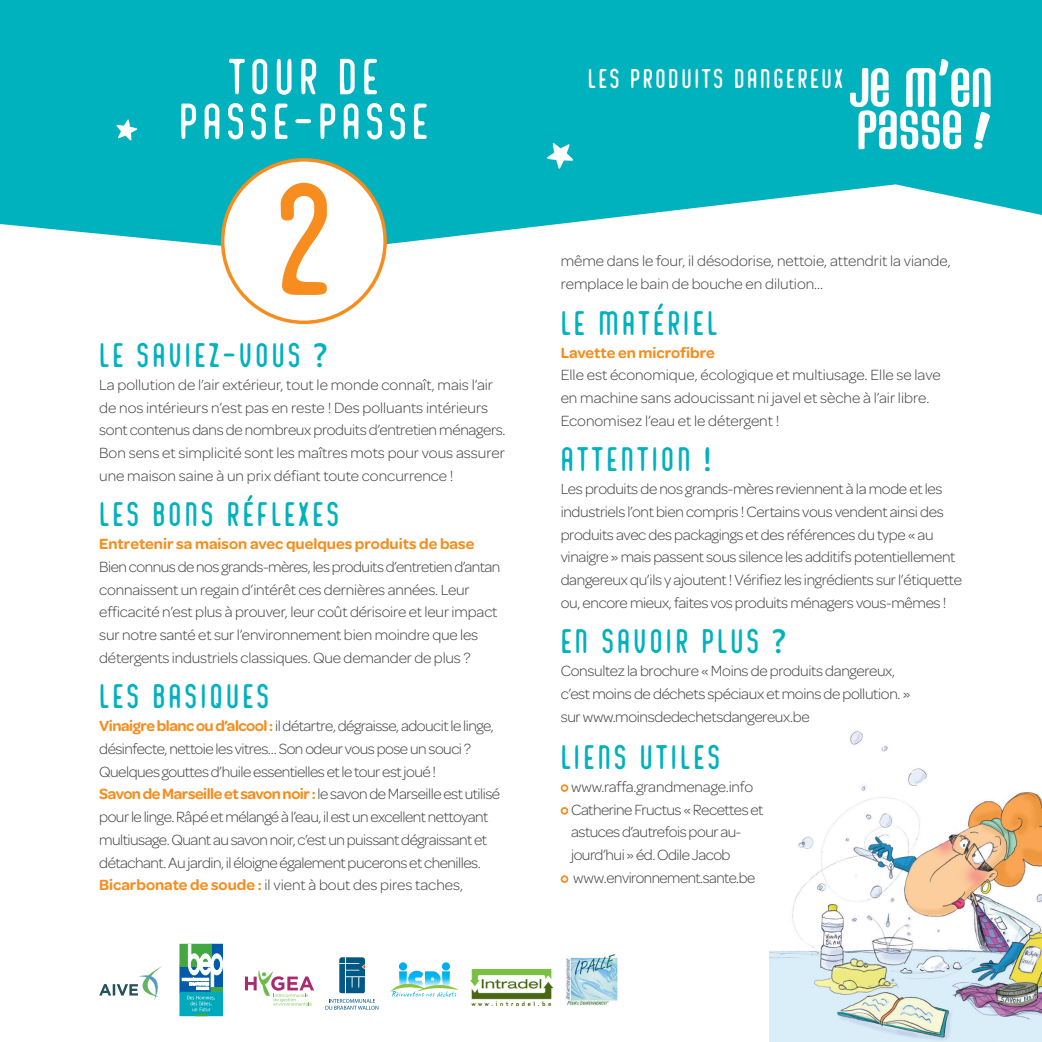
<style>
.page{position:relative;width:1042px;height:1042px;background:#fff}
.page>*{position:absolute;margin:0;border:0;box-sizing:border-box;transform-origin:0 0}
.t1{font:157.67px "Integra Chic";color:#f68d1e}
.t2{font:50.57px "Integra Chic";letter-spacing:.1em;color:#fff}
.t3{font:34.12px "Integra Chic";letter-spacing:.1em;color:#00b1be}
.t4{font:27.12px "Integra Chic";letter-spacing:.1em;color:#fff}
.t5{font:300 15.75px/22.8px "Omnes";letter-spacing:-.02em;color:#3e3e3f}
.t6{font:300 15.75px/22.8px "Omnes";color:#3e3e3f}
.t7{font:600 15.75px "Omnes";color:#f68d1e}
.s1{font-weight:600;color:#f68d1e}
</style>
<div class="page">
<svg style="left:0;top:0;width:1042px;height:254px;background:#23bbc6"></svg>
<div style="left:223px;top:160px;width:162px;height:162px;background:#fff;border-radius:50%"></div>
<div style="left:221px;top:158px;width:166px;height:166px;border:4px solid #f68d1e;border-radius:50%"></div>
<svg style="left:114px;top:117px;width:26px;height:26px"></svg>
<svg style="left:544px;top:141px;width:32px;height:31px"></svg>
<div style="left:561px;top:784px;width:7px;height:8px;border:2px solid #f68d1e;border-radius:50%"></div>
<div style="left:561px;top:807px;width:7px;height:7px;border:2px solid #f68d1e;border-radius:50%"></div>
<div style="left:561px;top:875px;width:7px;height:8px;border:2px solid #f68d1e;border-radius:50%"></div>
<img style="left:769px;top:730px;width:273px;height:312px">
<svg style="left:849px;top:59px;width:142px;height:91px"></svg>
<svg style="left:247px;top:495px;width:6px;height:6px"></svg>
<svg style="left:658px;top:303px;width:5px;height:7px"></svg>
<svg style="left:99px;top:966px;width:63px;height:35px"></svg>
<svg style="left:339px;top:957px;width:26px;height:36px"></svg>
<svg style="left:325px;top:999px;width:53px;height:10px"></svg>
<img style="left:566px;top:955px;width:52px;height:50px">
<img style="left:470px;top:969px;width:82px;height:37px">
<svg style="left:390px;top:962px;width:69px;height:35px"></svg>
<svg style="left:245px;top:970px;width:69px;height:35px"></svg>
<svg style="left:179px;top:943px;width:44px;height:74px"></svg>
<svg style="left:182px;top:989px;width:27px;height:1px"></svg>
<div style="left:180px;top:966px;width:31px;height:26px;border:1px solid #015aaa"></div>
<div style="left:180px;top:944px;width:31px;height:22px;border:1px solid #43a842"></div>
<svg style="left:182px;top:944px;width:41px;height:45px"></svg>
<div style="left:211px;top:987px;width:11px;height:5px;background:#43a842"></div>
<div style="left:211px;top:987px;width:11px;height:5px;border:1px solid #43a842"></div>
<div style="left:180px;top:992px;width:42px;height:23px;background:#00aabc"></div>
<svg style="left:187px;top:995px;width:28px;height:20px"></svg>
<h2 class="t2" style="left:229px;top:47px;width:151px">TOUR DE</h2>
<h3 class="t4" style="left:588px;top:62px;width:256px">LES PRODUITS DANGEREUX</h3>
<h2 class="t2" style="left:179px;top:91px;width:250px">PASSE-PASSE</h2>
<h1 class="t1" style="left:276px;top:146px;width:57px">2</h1>
<h3 class="t3" style="left:99px;top:335px;width:229px">LE SAVIEZ-VOUS ?</h3>
<p class="t6" style="left:99px;top:373px;width:408px">La pollution de l’air extérieur, tout le monde connaît, mais l’air de nos intérieurs n’est pas en reste ! Des polluants intérieurs sont contenus dans de nombreux produits d’entretien ménagers.<br>Bon sens et simplicité sont les maîtres mots pour vous assurer une maison saine à un prix défiant toute concurrence !</p>
<h3 class="t3" style="left:99px;top:494px;width:241px">LES BONS REFLEXES</h3>
<p class="t7" style="left:99px;top:535px;width:377px">Entretenir sa maison avec quelques produits de base</p>
<p class="t5" style="left:99px;top:555px;width:403px">Bien connus de nos grands-mères, les produits d’entretien d’antan connaissent un regain d’intérêt ces dernières années. Leur efficacité n’est plus à prouver, leur coût dérisoire et leur impact sur notre santé et sur l’environnement bien moindre que les détergents industriels classiques. Que demander de plus ?</p>
<h3 class="t3" style="left:99px;top:676px;width:171px">LES BASIQUES</h3>
<p class="t5" style="left:99px;top:714px;width:402px"><span class="s1">Vinaigre blanc ou d’alcool :</span> il détartre, dégraisse, adoucit le linge, désinfecte, nettoie les vitres… Son odeur vous pose un souci ?<br>Quelques gouttes d’huile essentielles et le tour est joué !<br><span class="s1">Savon de Marseille et savon noir :</span> le savon de Marseille est utilisé pour le linge. Râpé et mélangé à l’eau, il est un excellent nettoyant multiusage. Quant au savon noir, c’est un puissant dégraissant et détachant. Au jardin, il éloigne également pucerons et chenilles.<br><span class="s1">Bicarbonate de soude :</span> il vient à bout des pires taches,</p>
<p class="t6" style="left:561px;top:250px;width:392px">même dans le four, il désodorise, nettoie, attendrit la viande, remplace le bain de bouche en dilution…</p>
<h3 class="t3" style="left:561px;top:302px;width:158px">LE MATERIEL</h3>
<p class="t7" style="left:561px;top:343px;width:156px">Lavette en microfibre</p>
<p class="t6" style="left:561px;top:364px;width:381px">Elle est économique, écologique et multiusage. Elle se lave en machine sans adoucissant ni javel et sèche à l’air libre.<br>Economisez l’eau et le détergent !</p>
<h3 class="t3" style="left:561px;top:439px;width:152px">ATTENTION !</h3>
<p class="t5" style="left:561px;top:477px;width:403px">Les produits de nos grands-mères reviennent à la mode et les industriels l’ont bien compris ! Certains vous vendent ainsi des produits avec des packagings et des références du type « au vinaigre » mais passent sous silence les additifs potentiellement dangereux qu’ils y ajoutent ! Vérifiez les ingrédients sur l’étiquette ou, encore mieux, faites vos produits ménagers vous-mêmes !</p>
<h3 class="t3" style="left:561px;top:621px;width:227px">EN SAVOIR PLUS ?</h3>
<p class="t5" style="left:561px;top:659px;width:351px">Consultez la brochure « Moins de produits dangereux, c’est moins de déchets spéciaux et moins de pollution. » sur www.moinsdedechetsdangereux.be</p>
<h3 class="t3" style="left:561px;top:737px;width:161px">LIENS UTILES</h3>
<p class="t5" style="left:571px;top:775px;width:194px">www.raffa.grandmenage.info<br>Catherine Fructus « Recettes et astuces d’autrefois pour au&shy;jourd’hui » éd. Odile Jacob www.environnement.sante.be</p>
</div>
